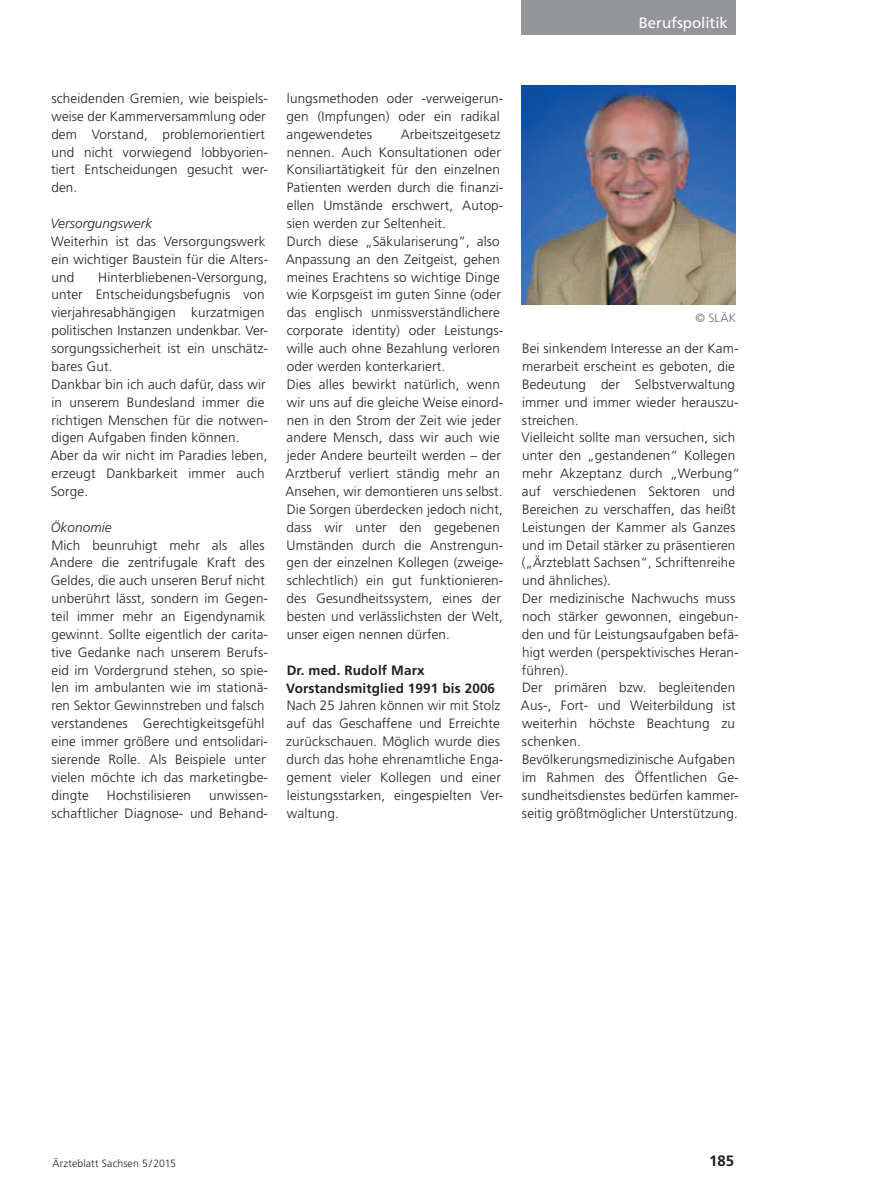
<style>
.page{position:relative;width:893px;height:1191px;background:#fff}
.page>*{position:absolute;margin:0;border:0;box-sizing:border-box;transform-origin:0 0}
.t1{font:15px "Frutiger";color:#fff}
.t2{font:700 15px "Frutiger";color:#231f20}
.Text_allgemein{font:300 13.5px/17.9px "Frutiger";letter-spacing:.01em;color:#231f20}
.Text_allgemein-2{font:700 13.5px "Frutiger";letter-spacing:.01em;color:#231f20}
.Text_allgemein-3{font:italic 300 13.5px "Frutiger";letter-spacing:.01em;color:#231f20}
.Bildunterschrift{font:300 12px "Frutiger";color:#6c6d70}
.t3{font:300 10.5px "Frutiger";letter-spacing:.015em;color:#231f20}
</style>
<div class="page">
<div style="left:522px;top:0;width:214px;height:34px;background:#939598"></div>
<img style="left:522px;top:85px;width:214px;height:219px">
<p class="t1" style="left:639px;top:14px;width:91px">Berufspolitik</p>
<p class="Text_allgemein" style="left:51px;top:89px;width:218px">scheidenden Gremien, wie beispiels&shy;weise der Kammerversammlung oder dem Vorstand, problemorientiert und nicht vorwiegend lobbyorien&shy;tiert Entscheidungen gesucht wer&shy;den.</p>
<p class="Text_allgemein-3" style="left:50px;top:216px;width:103px">Versorgungswerk</p>
<p class="Text_allgemein" style="left:51px;top:232px;width:218px">Weiterhin ist das Versorgungswerk ein wichtiger Baustein für die Alters&shy;und</p>
<p class="Text_allgemein" style="left:51px;top:268px;width:218px;text-indent:47px">Hinterbliebenen-Versorgung, unter Entscheidungsbefugnis von vierjahresabhängigen kurzatmigen politischen Instanzen undenkbar. Ver&shy;sorgungssicherheit ist ein unschätz&shy;bares Gut.</p>
<p class="Text_allgemein" style="left:51px;top:375px;width:218px">Dankbar bin ich auch dafür, dass wir in unserem Bundesland immer die richtigen Menschen für die notwen&shy;digen Aufgaben finden können.</p>
<p class="Text_allgemein" style="left:50px;top:446px;width:219px">Aber da wir nicht im Paradies leben, erzeugt Dankbarkeit immer auch<br>Sorge.</p>
<p class="Text_allgemein-3" style="left:51px;top:519px;width:62px">Ökonomie</p>
<p class="Text_allgemein" style="left:50px;top:536px;width:219px">Mich beunruhigt mehr als alles Andere die zentrifugale Kraft des Geldes, die auch unseren Beruf nicht unberührt lässt, sondern im Gegen&shy;teil immer mehr an Eigendynamik gewinnt. Sollte eigentlich der carita&shy;tive Gedanke nach unserem Berufs&shy;eid im Vordergrund stehen, so spie&shy;len im ambulanten wie im stationä&shy;ren Sektor Gewinnstreben und falsch verstandenes Gerechtigkeitsgefühl eine immer größere und entsolidari&shy;sierende Rolle. Als Beispiele unter vielen möchte ich das marketingbe&shy;dingte</p>
<p class="Text_allgemein" style="left:107px;top:786px;width:86px">Hochstilisieren</p>
<p class="Text_allgemein" style="left:51px;top:786px;width:218px;text-align:right">unwissen-<br>schaftlicher Diagnose- und Behand-</p>
<p class="Text_allgemein" style="left:287px;top:89px;width:218px">lungsmethoden oder -verweigerun&shy;gen (Impfungen) oder ein radikal angewendetes</p>
<p class="Text_allgemein" style="left:287px;top:125px;width:218px;text-indent:114px">Arbeitszeitgesetz nennen. Auch Konsultationen oder<br>Konsiliartätigkeit für den einzelnen<br>Patienten werden durch die finanzi&shy;ellen Umstände erschwert, Autop&shy;sien werden zur Seltenheit.</p>
<p class="Text_allgemein" style="left:286px;top:232px;width:219px">Durch diese „Säkulariserung”, also Anpassung an den Zeitgeist, gehen meines Erachtens so wichtige Dinge wie Korpsgeist im guten Sinne (oder das englisch unmissverständlichere corporate identity) oder Leistungs&shy;wille auch ohne Bezahlung verloren oder werden konterkariert.</p>
<p class="Text_allgemein" style="left:286px;top:375px;width:219px">Dies alles bewirkt natürlich, wenn wir uns auf die gleiche Weise einord&shy;nen in den Strom der Zeit wie jeder andere Mensch, dass wir auch wie jeder Andere beurteilt werden – der Arztberuf verliert ständig mehr an Ansehen, wir demontieren uns selbst.</p>
<p class="Text_allgemein" style="left:287px;top:500px;width:218px">Die Sorgen überdecken jedoch nicht, dass wir unter den gegebenen Umständen durch die Anstrengun&shy;gen der einzelnen Kollegen (zweige&shy;schlechtlich) ein gut funktionieren&shy;des Gesundheitssystem, eines der besten und verlässlichsten der Welt, unser eigen nennen dürfen.</p>
<p class="Text_allgemein-2" style="left:287px;top:662px;width:139px">Dr. med. Rudolf Marx</p>
<p class="Text_allgemein-2" style="left:286px;top:680px;width:210px">Vorstandsmitglied 1991 bis 2006</p>
<p class="Text_allgemein" style="left:286px;top:696px;width:219px">Nach 25 Jahren können wir mit Stolz auf das Geschaffene und Erreichte zurückschauen. Möglich wurde dies durch das hohe ehrenamtliche Enga&shy;gement vieler Kollegen und einer leistungsstarken, eingespielten Ver&shy;waltung.</p>
<p class="Bildunterschrift" style="left:696px;top:311px;width:42px">© SLÄK</p>
<p class="Text_allgemein" style="left:522px;top:339px;width:218px">Bei sinkendem Interesse an der Kam&shy;merarbeit erscheint es geboten, die<br>Bedeutung der Selbstverwaltung immer und immer wieder herauszu&shy;streichen.</p>
<p class="Text_allgemein" style="left:521px;top:429px;width:220px">Vielleicht sollte man versuchen, sich unter den „gestandenen“ Kollegen mehr Akzeptanz durch „Werbung“ auf verschiedenen Sektoren und Bereichen zu verschaffen, das heißt Leistungen der Kammer als Ganzes und im Detail stärker zu präsentieren („Ärzteblatt Sachsen“, Schriftenreihe und ähnliches).</p>
<p class="Text_allgemein" style="left:522px;top:589px;width:218px">Der medizinische Nachwuchs muss noch stärker gewonnen, eingebun&shy;den und für Leistungsaufgaben befä&shy;higt werden (perspektivisches Heran&shy;führen).</p>
<p class="Text_allgemein" style="left:521px;top:679px;width:216px;text-align:justify">Der primären bzw. begleitenden Aus-, Fort- und Weiterbildung ist weiterhin höchste Beachtung zu schenken.</p>
<p class="Text_allgemein" style="left:522px;top:750px;width:218px">Bevölkerungsmedizinische Aufgaben im Rahmen des Öffentlichen Ge-- sundheitsdienstes bedürfen kammer&shy;seitig größtmöglicher Unterstützung.</p>
<p class="t3" style="left:53px;top:1157px;width:125px">Ärzteblatt Sachsen 5/2015</p>
<p class="t2" style="left:709px;top:1151px;width:27px">185</p>
</div>
